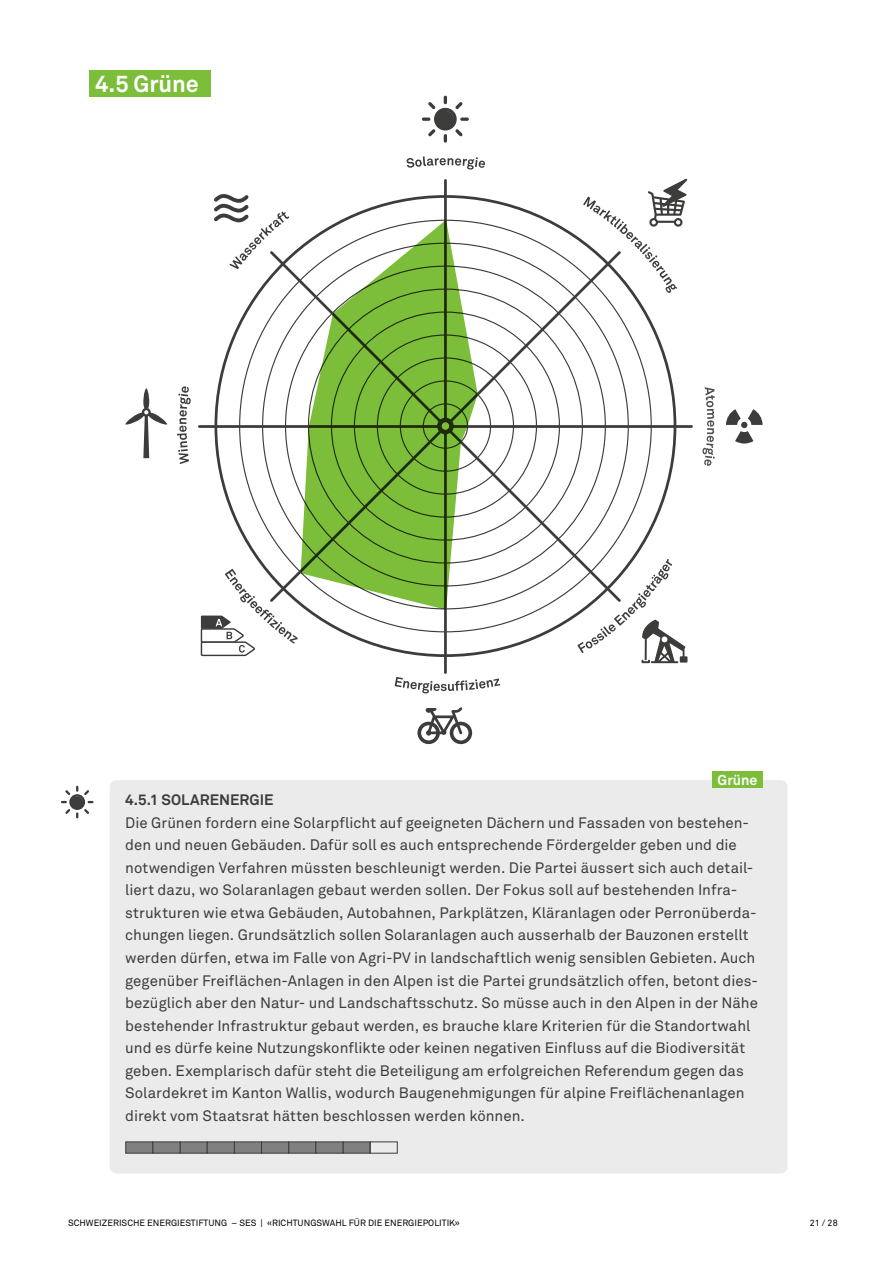
<style>
.page{position:relative;width:893px;height:1263px;background:#fff}
.page>*{position:absolute;margin:0;border:0;box-sizing:border-box;transform-origin:0 0}
.t1{font:700 23.25px "Akkurat Std";color:#fff}
.t2{font:15px/22.5px "Akkurat Std";letter-spacing:.005em;color:#3c3c3b}
.t3{font:700 15px "Akkurat Std";color:#3c3c3b}
.t4{font:700 14.25px "Akkurat Std";color:#fff}
.t5{font:9px "Akkurat Std";color:#000}
</style>
<div class="page">
<div style="left:90px;top:71px;width:121px;height:26px;background:#7cbe3a"></div>
<svg style="left:726px;top:409px;width:37px;height:34px"></svg>
<svg style="left:422px;top:96px;width:47px;height:47px"></svg>
<div style="left:436px;top:111px;width:18px;height:18px;background:#3c3c3b;border-radius:50%"></div>
<svg style="left:125px;top:388px;width:42px;height:70px"></svg>
<svg style="left:417px;top:707px;width:55px;height:37px"></svg>
<svg style="left:583px;top:179px;width:104px;height:115px"></svg>
<svg style="left:702px;top:387px;width:13px;height:79px"></svg>
<hr style="left:199px;top:425px;width:492px;height:3px;background:#3c3c3b">
<svg style="left:268px;top:249px;width:355px;height:355px"></svg>
<hr style="left:444px;top:180px;width:3px;height:493px;background:#3c3c3b">
<svg style="left:406px;top:156px;width:79px;height:14px"></svg>
<svg style="left:577px;top:559px;width:110px;height:104px"></svg>
<svg style="left:395px;top:677px;width:105px;height:16px"></svg>
<svg style="left:200px;top:569px;width:98px;height:88px"></svg>
<svg style="left:177px;top:386px;width:14px;height:78px"></svg>
<svg style="left:214px;top:194px;width:75px;height:75px"></svg>
<div style="left:110px;top:780px;width:677px;height:393px;background:#ebebeb;border-radius:7px"></div>
<svg style="left:61px;top:786px;width:33px;height:32px"></svg>
<div style="left:71px;top:796px;width:12px;height:13px;background:#3c3c3b;border-radius:50%"></div>
<div style="left:125px;top:1141px;width:28px;height:12px;background:#818080;border:1px solid #3c3c3b"></div>
<div style="left:180px;top:1141px;width:27px;height:12px;background:#818080;border:1px solid #3c3c3b"></div>
<div style="left:234px;top:1141px;width:28px;height:12px;background:#818080;border:1px solid #3c3c3b"></div>
<div style="left:288px;top:1141px;width:28px;height:12px;background:#818080;border:1px solid #3c3c3b"></div>
<div style="left:343px;top:1141px;width:27px;height:12px;background:#818080;border:1px solid #3c3c3b"></div>
<div style="left:153px;top:1141px;width:27px;height:12px;background:#818080;border:1px solid #3c3c3b"></div>
<div style="left:207px;top:1141px;width:28px;height:12px;background:#818080;border:1px solid #3c3c3b"></div>
<div style="left:261px;top:1141px;width:28px;height:12px;background:#818080;border:1px solid #3c3c3b"></div>
<div style="left:315px;top:1141px;width:28px;height:12px;background:#818080;border:1px solid #3c3c3b"></div>
<div style="left:370px;top:1141px;width:28px;height:12px;border:1px solid #3c3c3b"></div>
<div style="left:712px;top:772px;width:51px;height:16px;background:#7cbe3a"></div>
<svg style="left:301px;top:220px;width:177px;height:390px;fill:#7cbe3a"></svg>
<h1 class="t1" style="left:95px;top:69px;width:105px">4.5 Grüne</h1>
<p class="t4" style="left:718px;top:771px;width:41px">Grüne</p>
<p class="t3" style="left:125px;top:791px;width:150px">4.5.1 SOLARENERGIE</p>
<p class="t2" style="left:125px;top:812px;width:634px">Die Grünen fordern eine Solarpflicht auf geeigneten Dächern und Fassaden von bestehen&shy;den und neuen Gebäuden. Dafür soll es auch entsprechende Fördergelder geben und die notwendigen Verfahren müssten beschleunigt werden. Die Partei äussert sich auch detail&shy;liert dazu, wo Solaranlagen gebaut werden sollen. Der Fokus soll auf bestehenden Infra&shy;strukturen wie etwa Gebäuden, Autobahnen, Parkplätzen, Kläranlagen oder Perronüberda&shy;chungen liegen. Grundsätzlich sollen Solaranlagen auch ausserhalb der Bauzonen erstellt werden dürfen, etwa im Falle von Agri-PV in landschaftlich wenig sensiblen Gebieten. Auch gegenüber Freiflächen-Anlagen in den Alpen ist die Partei grundsätzlich offen, betont dies&shy;bezüglich aber den Natur- und Landschaftsschutz. So müsse auch in den Alpen in der Nähe bestehender Infrastruktur gebaut werden, es brauche klare Kriterien für die Standortwahl und es dürfe keine Nutzungskonflikte oder keinen negativen Einfluss auf die Biodiversität geben. Exemplarisch dafür steht die Beteiligung am erfolgreichen Referendum gegen das Solardekret im Kanton Wallis, wodurch Baugenehmigungen für alpine Freiflächenanlagen direkt vom Staatsrat hätten beschlossen werden können.</p>
<p class="t5" style="left:68px;top:1217px;width:393px">SCHWEIZERISCHE ENERGIESTIFTUNG – SES | «RICHTUNGSWAHL FÜR DIE ENERGIEPOLITIK»</p>
<p class="t5" style="left:810px;top:1217px;width:29px">21 / 28</p>
</div>
